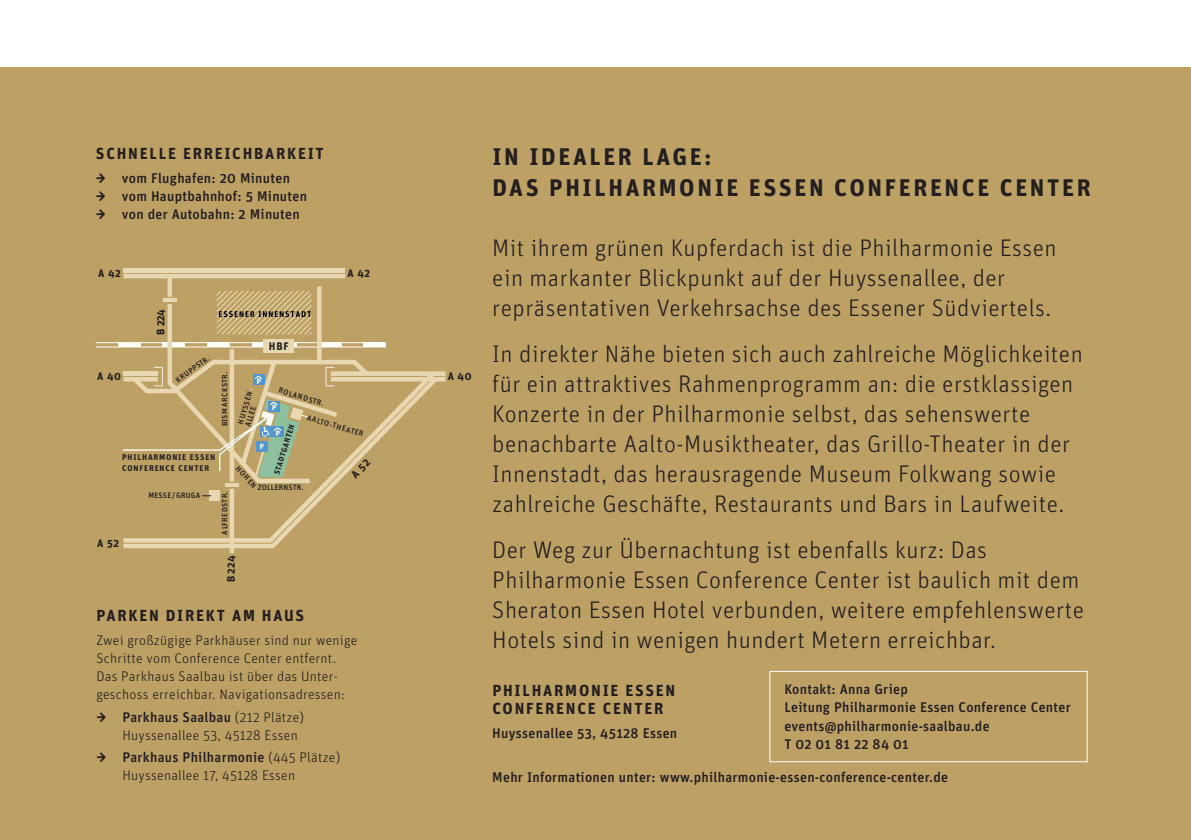
<style>
.page{position:relative;width:1191px;height:840px;background:#fff}
.page>*{position:absolute;margin:0;border:0;box-sizing:border-box;transform-origin:0 0}
.t1{font:300 24px/30px "Unit Pro";letter-spacing:.02em;color:#231f20}
.t2{font:700 24px/30px "Unit Pro";letter-spacing:.11em;color:#231f20}
.t3{font:700 16px/18px "Unit Pro";letter-spacing:.11em;color:#231f20}
.t4{font:500 14px/18px "Unit Pro";letter-spacing:.02em;color:#231f20}
.t5{font:300 14px/18px "Unit Pro";letter-spacing:.02em;color:#231f20}
.t6{font:700 11px "Unit Pro";letter-spacing:.05em;color:#231f20}
.t7{font:700 11px "Unit";color:#231f20}
.t8{font:700 8.2px/10.4px "Unit Pro";letter-spacing:.1em;color:#231f20}
.t9{font:500 7.8px/7.8px "Unit Pro";letter-spacing:.02em;color:#231f20}
.t10{font:700 7.8px "Unit";color:#231f20}
.t11{font:800 7.8px "The Sans";color:#fff}
.s1{font-weight:700}
.s2{font-family:"The Sans";font-weight:700;color:#fff}
.s3{font-weight:500}
</style>
<div class="page">
<div style="left:0;top:58px;width:1191px;height:781px;background:#bda164"></div>
<div style="left:118px;top:342px;width:22px;height:5px;background:#fff"></div>
<hr style="left:96px;top:342px;width:290px;height:1px;background:#fff">
<hr style="left:96px;top:346px;width:290px;height:1px;background:#fff">
<svg style="left:123px;top:334px;width:322px;height:219px"></svg>
<svg style="left:225px;top:483px;width:13px;height:3px"></svg>
<div style="left:124px;top:268px;width:221px;height:5px;background:#e7d8b1"></div>
<div style="left:264px;top:339px;width:30px;height:13px;background:#e7d8b1"></div>
<div style="left:253px;top:374px;width:11px;height:11px;background:#5395cf"></div>
<svg style="left:254px;top:375px;width:8px;height:4px"></svg>
<svg style="left:124px;top:274px;width:221px;height:60px"></svg>
<svg style="left:122px;top:393px;width:186px;height:84px"></svg>
<div style="left:0;top:0;width:1191px;height:67px;background:#fff"></div>
<div style="left:769px;top:670px;width:318px;height:91px;background:#bda164;border:1px solid #fff"></div>
<svg style="left:350px;top:458px;width:20px;height:20px"></svg>
<p class="t3" style="left:96px;top:143px;width:229px">SCHNELLE ERREICHBARKEIT</p>
<p class="t4" style="left:96px;top:168px;width:196px"><span class="s1">→</span> vom Flughafen: 20 Minuten</p>
<p class="t4" style="left:96px;top:186px;width:213px"><span class="s1">→</span> vom Hauptbahnhof: 5 Minuten</p>
<p class="t4" style="left:96px;top:204px;width:205px"><span class="s1">→</span> von der Autobahn: 2 Minuten</p>
<p class="t6" style="left:98px;top:264px;width:24px">A 42</p>
<p class="t6" style="left:153px;top:335px;width:27px;rotate:-90deg">B 422</p>
<p class="t7" style="left:269px;top:338px;width:21px">HBF</p>
<p class="t6" style="left:347px;top:264px;width:24px">A 42</p>
<p class="t6" style="left:97px;top:367px;width:25px">A 40</p>
<p class="t9" style="left:174px;top:377px;width:42px;rotate:-36deg">K R U RTSPP .</p>
<p class="t9" style="left:221px;top:426px;width:56px;rotate:-90deg">B SI M A R C K RTS .</p>
<p class="t8" style="left:122px;top:451px;width:95px">PHILHARMONIE ESSEN<br>CONFERENCE CENTER</p>
<p class="t6" style="left:97px;top:534px;width:23px">A 52</p>
<p class="t9" style="left:148px;top:491px;width:53px">MESSE / GRUGA</p>
<p class="t9" style="left:221px;top:534px;width:45px;rotate:-90deg">A RFL DE RTS .</p>
<p class="t11" style="left:257px;top:374px;width:6px">P</p>
<p class="t9" style="left:280px;top:385px;width:48px;rotate:17deg">ROLANDSTR.</p>
<p class="t9" style="left:236px;top:423px;width:39px;rotate:-73deg">H U NESSY <span class="s2">-<br></span>A EELL</p>
<p class="t11" style="left:272px;top:400px;width:6px">P</p>
<p class="t9" style="left:308px;top:412px;width:60px;rotate:17deg">AALTO-THEATER</p>
<p class="t10" style="left:272px;top:472px;width:53px;rotate:-72deg">STADTGARTEN</p>
<p class="t11" style="left:276px;top:426px;width:6px">P</p>
<p class="t11" style="left:260px;top:439px;width:6px">P</p>
<p class="t9" style="left:240px;top:463px;width:28px;rotate:48deg">H O H NE</p>
<p class="t9" style="left:258px;top:483px;width:48px">ZOLLERNSTR.</p>
<p class="t6" style="left:223px;top:581px;width:27px;rotate:-90deg">B 422</p>
<p class="t3" style="left:96px;top:605px;width:209px">PARKEN DIREKT AM HAUS</p>
<p class="t5" style="left:96px;top:630px;width:262px">Zwei großzügige Parkhäuser sind nur wenige Schritte vom Conference Center entfernt.<br>Das Parkhaus Saalbau ist über das Unter&shy;geschoss erreichbar. Navigationsadressen:</p>
<p class="t5" style="left:122px;top:707px;width:183px;text-indent:-26px"><span class="s1">→</span> <span class="s3">Parkhaus Saalbau</span> (212 Plätze)<br>Huyssenallee 53, 45128 Essen</p>
<p class="t5" style="left:122px;top:747px;width:219px;text-indent:-26px"><span class="s1">→</span> <span class="s3">Parkhaus Philharmonie</span> (445 Plätze)<br>Huyssenallee 17, 45128 Essen</p>
<p class="t6" style="left:448px;top:367px;width:25px">A 40</p>
<p class="t2" style="left:492px;top:141px;width:600px">IN IDEALER LAGE:<br>DAS PHILHARMONIE ESSEN CONFERENCE CENTER</p>
<p class="t1" style="left:492px;top:231px;width:566px">Mit ihrem grünen Kupferdach ist die Philharmonie Essen ein markanter Blickpunkt auf der Huyssenallee, der repräsentativen Verkehrsachse des Essener Südviertels.</p>
<p class="t1" style="left:492px;top:337px;width:592px">In direkter Nähe bieten sich auch zahlreiche Möglichkeiten für ein attraktives Rahmenprogramm an: die erstklassigen Konzerte in der Philharmonie selbst, das sehenswerte benachbarte Aalto-Musiktheater, das Grillo-Theater in der Innenstadt, das herausragende Museum Folkwang sowie zahlreiche Geschäfte, Restaurants und Bars in Laufweite.</p>
<p class="t1" style="left:492px;top:533px;width:593px">Der Weg zur Übernachtung ist ebenfalls kurz: Das Philharmonie Essen Conference Center ist baulich mit dem Sheraton Essen Hotel verbunden, weitere empfehlenswerte Hotels sind in wenigen hundert Metern erreichbar.</p>
<p class="t3" style="left:492px;top:680px;width:184px">PHILHARMONIE ESSEN<br>CONFERENCE CENTER</p>
<p class="t4" style="left:492px;top:723px;width:186px">Huyssenallee 53, 45128 Essen</p>
<p class="t4" style="left:784px;top:679px;width:288px">Kontakt: Anna Griep<br>Leitung Philharmonie Essen Conference Center events@philharmonie-saalbau.de<br>T 02 01 81 22 84 01</p>
<p class="t4" style="left:812px;top:681px;width:269px">Kontakt:<br>Jutta Voß, Leiterin Kongresse und Tagungen j.voss@philharmonie-essen.de<br>T 02 01 81 22 84 01</p>
<p class="t4" style="left:492px;top:766px;width:457px">Mehr Informationen unter: www.philharmonie-essen-conference-center.de</p>
</div>
